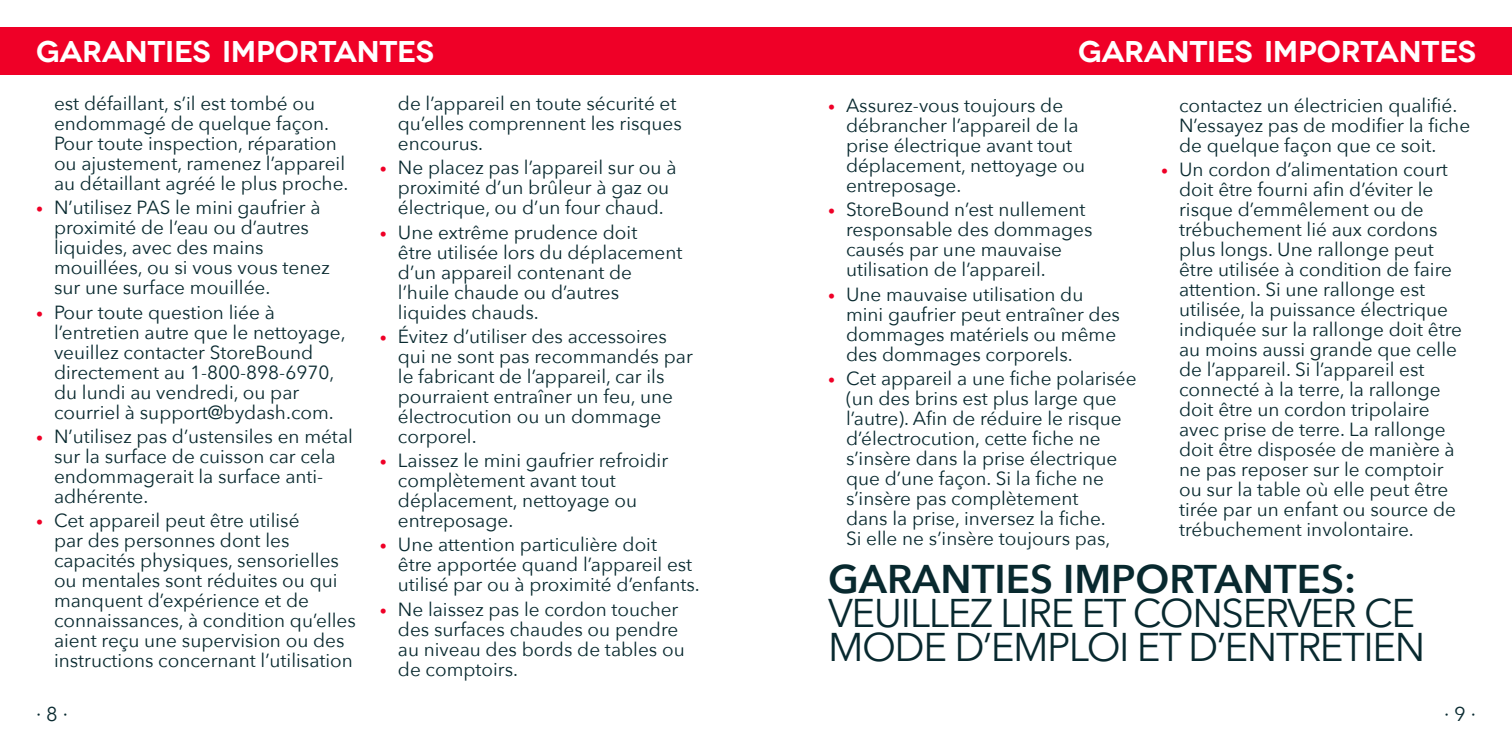
<style>
.page{position:relative;width:1512px;height:756px;background:#fff}
.page>*{position:absolute;margin:0;border:0;box-sizing:border-box;transform-origin:0 0}
.t1{font:40px/34px "Avenir Next";letter-spacing:-.035em;color:#08292f}
.Page_Title{font:600 30px "Novecentowide";letter-spacing:-.01em;color:#fff}
.t2{font:600 24px "Novecentowide";letter-spacing:-.015em;color:#fff}
.t3{font:20px "Avenir Next";color:#08292f}
.t4{font:19px/20px "Avenir Next";color:#08292f}
.s1{font-size:14px;color:#ef0027}
.s2{font-weight:600}
</style>
<div class="page">
<div style="left:0;top:27px;width:1512px;height:48px;background:#ef0027"></div>
<p class="Page_Title" style="left:36px;top:33px;width:399px">GARANTIES IMPORTANTES</p>
<p class="Page_Title" style="left:1078px;top:33px;width:399px">GARANTIES IMPORTANTES</p>
<p class="t2" style="left:1149px;top:37px;width:314px">IMPORTANT SAFEGUARDS</p>
<p class="t4" style="left:54px;top:92px;width:296px">est défaillant, s’il est tombé ou endommagé de quelque façon.<br>Pour toute inspection, réparation ou ajustement, ramenez l’appareil au détaillant agréé le plus proche.</p>
<p class="t4" style="left:54px;top:197px;width:277px;text-indent:-18px"><span class="s1">•</span> N’utilisez PAS le mini gaufrier à proximité de l’eau ou d’autres liquides, avec des mains mouillées, ou si vous vous tenez sur une surface mouillée.</p>
<p class="t4" style="left:54px;top:301px;width:293px;text-indent:-18px"><span class="s1">•</span> Pour toute question liée à l’entretien autre que le nettoyage, veuillez contacter StoreBound directement au 1-800-898-6970, du lundi au vendredi, ou par courriel à support@bydash.com.</p>
<p class="t4" style="left:54px;top:425px;width:300px;text-indent:-18px"><span class="s1">•</span> N’utilisez pas d’ustensiles en métal sur la surface de cuisson car cela endommagerait la surface anti&shy;adhérente.</p>
<p class="t4" style="left:54px;top:510px;width:303px;text-indent:-18px"><span class="s1">•</span> Cet appareil peut être utilisé<br>par des personnes dont les capacités physiques, sensorielles ou mentales sont réduites ou qui manquent d’expérience et de connaissances, à condition qu’elles aient reçu une supervision ou des instructions concernant l’utilisation</p>
<p class="t4" style="left:398px;top:92px;width:286px">de l’appareil en toute sécurité et qu’elles comprennent les risques encourus.</p>
<p class="t4" style="left:380px;top:157px;width:298px;text-align:center"><span class="s1">•</span> Ne placez pas l’appareil sur ou à proximité d’un brûleur à gaz ou électrique, ou d’un four chaud.</p>
<p class="t4" style="left:398px;top:221px;width:286px;text-indent:-18px"><span class="s1">•</span> Une extrême prudence doit<br>être utilisée lors du déplacement d’un appareil contenant de l’huile chaude ou d’autres liquides chauds.</p>
<p class="t4" style="left:398px;top:325px;width:296px;text-indent:-18px"><span class="s1">•</span> Évitez d’utiliser des accessoires qui ne sont pas recommandés par le fabricant de l’appareil, car ils pourraient entraîner un feu, une électrocution ou un dommage corporel.</p>
<p class="t4" style="left:398px;top:450px;width:272px;text-indent:-18px"><span class="s1">•</span> Laissez le mini gaufrier refroidir complètement avant tout déplacement, nettoyage ou entreposage.</p>
<p class="t4" style="left:398px;top:534px;width:303px;text-indent:-18px"><span class="s1">•</span> Une attention particulière doit<br>être apportée quand l’appareil est utilisé par ou à proximité d’enfants.</p>
<p class="t4" style="left:398px;top:598px;width:288px;text-indent:-18px"><span class="s1">•</span> Ne laissez pas le cordon toucher des surfaces chaudes ou pendre au niveau des bords de tables ou de comptoirs.</p>
<p class="t4" style="left:846px;top:94px;width:241px;text-indent:-18px"><span class="s1">•</span> Assurez-vous toujours de débrancher l’appareil de la prise électrique avant tout déplacement, nettoyage ou entreposage.</p>
<p class="t4" style="left:846px;top:199px;width:248px;text-indent:-18px"><span class="s1">•</span> StoreBound n’est nullement responsable des dommages causés par une mauvaise utilisation de l’appareil.</p>
<p class="t4" style="left:846px;top:283px;width:275px;text-indent:-18px"><span class="s1">•</span> Une mauvaise utilisation du mini gaufrier peut entraîner des dommages matériels ou même des dommages corporels.</p>
<p class="t4" style="left:846px;top:367px;width:292px;text-indent:-18px"><span class="s1">•</span> Cet appareil a une fiche polarisée (un des brins est plus large que l’autre). Afin de réduire le risque d’électrocution, cette fiche ne s’insère dans la prise électrique que d’une façon. Si la fiche ne s’insère pas complètement<br>dans la prise, inversez la fiche.<br>Si elle ne s’insère toujours pas,</p>
<p class="t4" style="left:1179px;top:94px;width:293px">contactez un électricien qualifié.<br>N’essayez pas de modifier la fiche de quelque façon que ce soit.</p>
<p class="t4" style="left:1179px;top:159px;width:285px;text-indent:-18px"><span class="s1">•</span> Un cordon d’alimentation court doit être fourni afin d’éviter le risque d’emmêlement ou de trébuchement lié aux cordons plus longs. Une rallonge peut être utilisée à condition de faire attention. Si une rallonge est utilisée, la puissance électrique indiquée sur la rallonge doit être au moins aussi grande que celle de l’appareil. Si l’appareil est connecté à la terre, la rallonge doit être un cordon tripolaire avec prise de terre. La rallonge doit être disposée de manière à ne pas reposer sur le comptoir ou sur la table où elle peut être tirée par un enfant ou source de trébuchement involontaire.</p>
<p class="t1" style="left:828px;top:560px;width:599px"><span class="s2">GARANTIES IMPORTANTES:<br></span>VEUILLEZ LIRE ET CONSERVER CE<br>MODE D’EMPLOI ET D’ENTRETIEN</p>
<p class="t3" style="left:36px;top:697px;width:33px">∙ 8 ∙</p>
<p class="t3" style="left:1444px;top:697px;width:34px">∙ 9 ∙</p>
</div>
